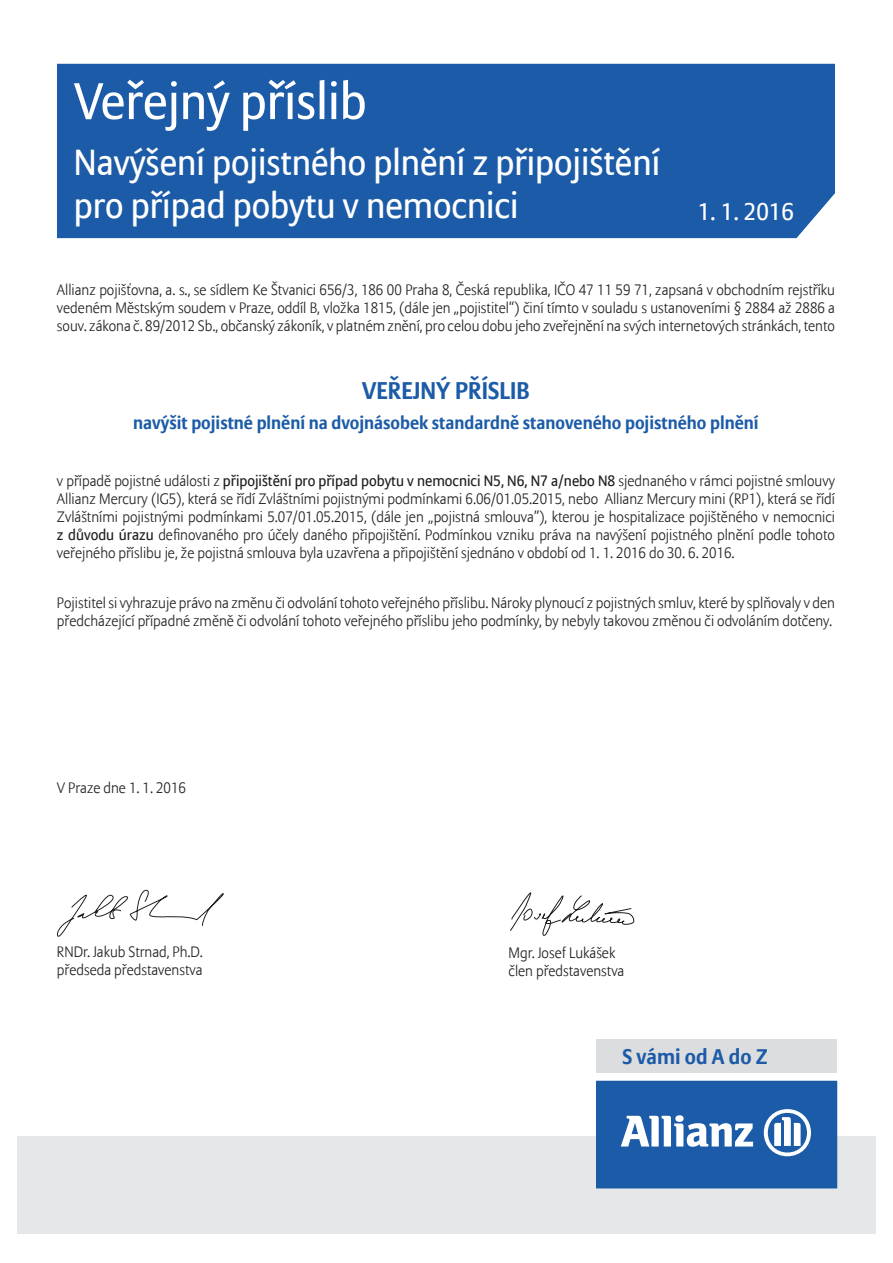
<style>
.page{position:relative;width:893px;height:1263px;background:#fff}
.page>*{position:absolute;margin:0;border:0;box-sizing:border-box;transform-origin:0 0}
.t1{font:51px "Allianz Sans";color:#fff}
.t2{font:36px/43.2px "Allianz Sans";color:#fff}
.t3{font:700 24px "Allianz Sans";color:#1b5ba7}
.t4{font:24px "Allianz Sans";color:#fff}
.t5{font:700 21px "Allianz Sans";color:#1b5ba7}
.t6{font:700 18px "Allianz Sans";color:#1b5ba7}
.Heading_4{font:300 15px/18px "Allianz Sans";color:#231f20;text-align:justify}
.s1{font-weight:400}
</style>
<div class="page">
<div style="left:17px;top:1136px;width:859px;height:97px;background:#e6e7e9"></div>
<div style="left:57px;top:64px;width:778px;height:174px;background:#1b5ba7"></div>
<div style="left:596px;top:1039px;width:241px;height:33px;background:#dcdddf"></div>
<div style="left:597px;top:1081px;width:239px;height:106px;background:#1b5ba7"></div>
<svg style="left:621px;top:1115px;width:132px;height:32px"></svg>
<svg style="left:764px;top:1109px;width:47px;height:47px"></svg>
<div style="left:597px;top:1081px;width:240px;height:107px;border:1px solid #1b5ba7"></div>
<svg style="left:57px;top:889px;width:167px;height:48px"></svg>
<svg style="left:510px;top:892px;width:125px;height:44px"></svg>
<p class="t1" style="left:74px;top:71px;width:294px">Veřejný příslib</p>
<p class="t2" style="left:74px;top:143px;width:588px">Navýšení pojistného plnění z připojištění pro případ pobytu v nemocnici</p>
<p class="t4" style="left:698px;top:198px;width:98px">1. 1. 2016</p>
<p class="Heading_4" style="left:57px;top:282px;width:779px">Allianz pojišťovna, a. s., se sídlem Ke Štvanici 656/3, 186 00 Praha 8, Česká republika, IČO 47 11 59 71, zapsaná v obchodním rejstříku vedeném Městským soudem v Praze, oddíl B, vložka 1815, (dále jen „pojistitel“) činí tímto v souladu s ustanoveními § 2884 až 2886 a souv. zákona č. 89/2012 Sb., občanský zákoník, v platném znění, pro celou dobu jeho zveřejnění na svých internetových stránkách, tento</p>
<p class="t3" style="left:362px;top:375px;width:169px">VEŘEJNÝ PŘÍSLIB</p>
<p class="t6" style="left:133px;top:411px;width:627px">navýšit pojistné plnění na dvojnásobek standardně stanoveného pojistného plnění</p>
<p class="Heading_4" style="left:57px;top:472px;width:779px">v případě pojistné události z <span class="s1">připojištění pro případ pobytu v nemocnici N5, N6, N7 a/nebo N8</span> sjednaného v rámci pojistné smlouvy Allianz Mercury (IG5), která se řídí Zvláštními pojistnými podmínkami 6.06/01.05.2015, nebo Allianz Mercury mini (RP1), která se řídí Zvláštními pojistnými podmínkami 5.07/01.05.2015, (dále jen „pojistná smlouva”), kterou je hospitalizace pojištěného v nemocnici <span class="s1">z důvodu úrazu</span> definovaného pro účely daného připojištění. Podmínkou vzniku práva na navýšení pojistného plnění podle tohoto veřejného příslibu je, že pojistná smlouva byla uzavřena a připojištění sjednáno v období od 1. 1. 2016 do 30. 6. 2016.</p>
<p class="Heading_4" style="left:57px;top:595px;width:779px">Pojistitel si vyhrazuje právo na změnu či odvolání tohoto veřejného příslibu. Nároky plynoucí z pojistných smluv, které by splňovaly v den předcházející případné změně či odvolání tohoto veřejného příslibu jeho podmínky, by nebyly takovou změnou či odvoláním dotčeny.</p>
<p class="Heading_4" style="left:57px;top:780px;width:131px">V Praze dne 1. 1. 2016</p>
<p class="Heading_4" style="left:57px;top:943px;width:148px">RNDr. Jakub Strnad, Ph.D.</p>
<p class="Heading_4" style="left:57px;top:961px;width:147px">předseda představenstva</p>
<p class="Heading_4" style="left:509px;top:944px;width:108px">Mgr. Josef Lukášek</p>
<p class="Heading_4" style="left:509px;top:962px;width:117px">člen představenstva</p>
<p class="t5" style="left:622px;top:1043px;width:147px">S vámi od A do Z</p>
</div>
